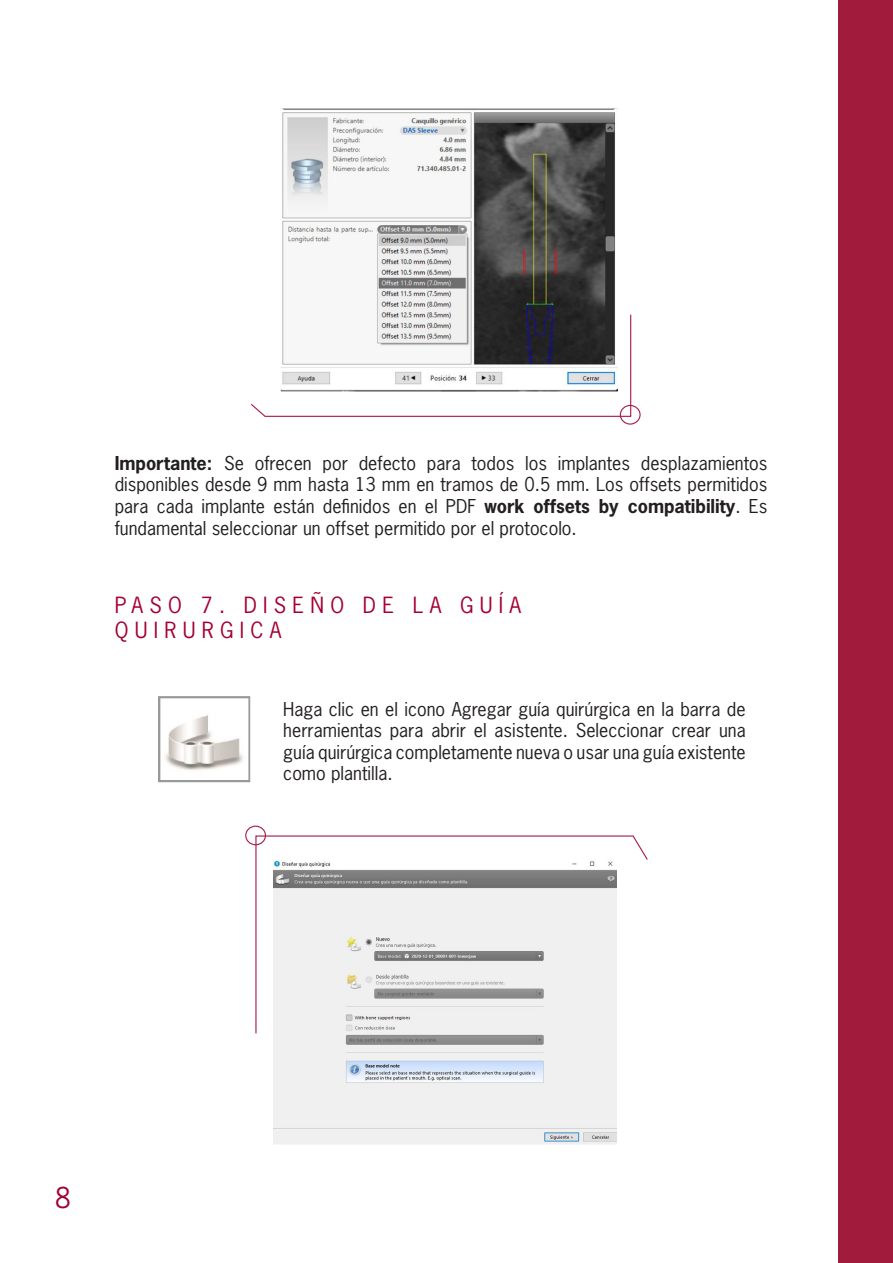
<style>
.page{position:relative;width:893px;height:1263px;background:#fff}
.page>*{position:absolute;margin:0;border:0;box-sizing:border-box;transform-origin:0 0}
.t1{font:27px "News Gothic Std";color:#a40133}
.t2{font:21px/25.2px "News Gothic Std";letter-spacing:.3em;color:#a40133}
.t3{font:18px/21.6px "News Gothic Std";color:#231f20;text-align:justify}
.s1{font-weight:700}
</style>
<div class="page">
<div style="left:838px;top:0;width:55px;height:1263px;background:#a01b3c"></div>
<img style="left:281px;top:108px;width:336px;height:206px">
<svg style="left:251px;top:314px;width:381px;height:103px"></svg>
<div style="left:620px;top:405px;width:21px;height:20px;border:1px solid #a81946;border-radius:50%"></div>
<img style="left:159px;top:696px;width:92px;height:87px">
<img style="left:273px;top:1034px;width:344px;height:110px">
<svg style="left:255px;top:835px;width:393px;height:199px"></svg>
<div style="left:245px;top:826px;width:21px;height:19px;border:1px solid #a81946;border-radius:50%"></div>
<p class="t3" style="left:115px;top:452px;width:654px"><span class="s1">Importante:</span> Se ofrecen por defecto para todos los implantes desplazamientos disponibles desde 9 mm hasta 13 mm en tramos de 0.5 mm. Los offsets permitidos para cada implante están definidos en el PDF <span class="s1">work offsets by compatibility</span>. Es fundamental seleccionar un offset permitido por el protocolo.</p>
<p class="t2" style="left:115px;top:592px;width:408px">PASO 7. DISEÑO DE LA GUÍA<br>QUIRURGICA</p>
<p class="t3" style="left:283px;top:698px;width:464px">Haga clic en el icono Agregar guía quirúrgica en la barra de herramientas para abrir el asistente. Seleccionar crear una guía quirúrgica completamente nueva o usar una guía existente como plantilla.</p>
<p class="t1" style="left:55px;top:1181px;width:17px">8</p>
</div>
